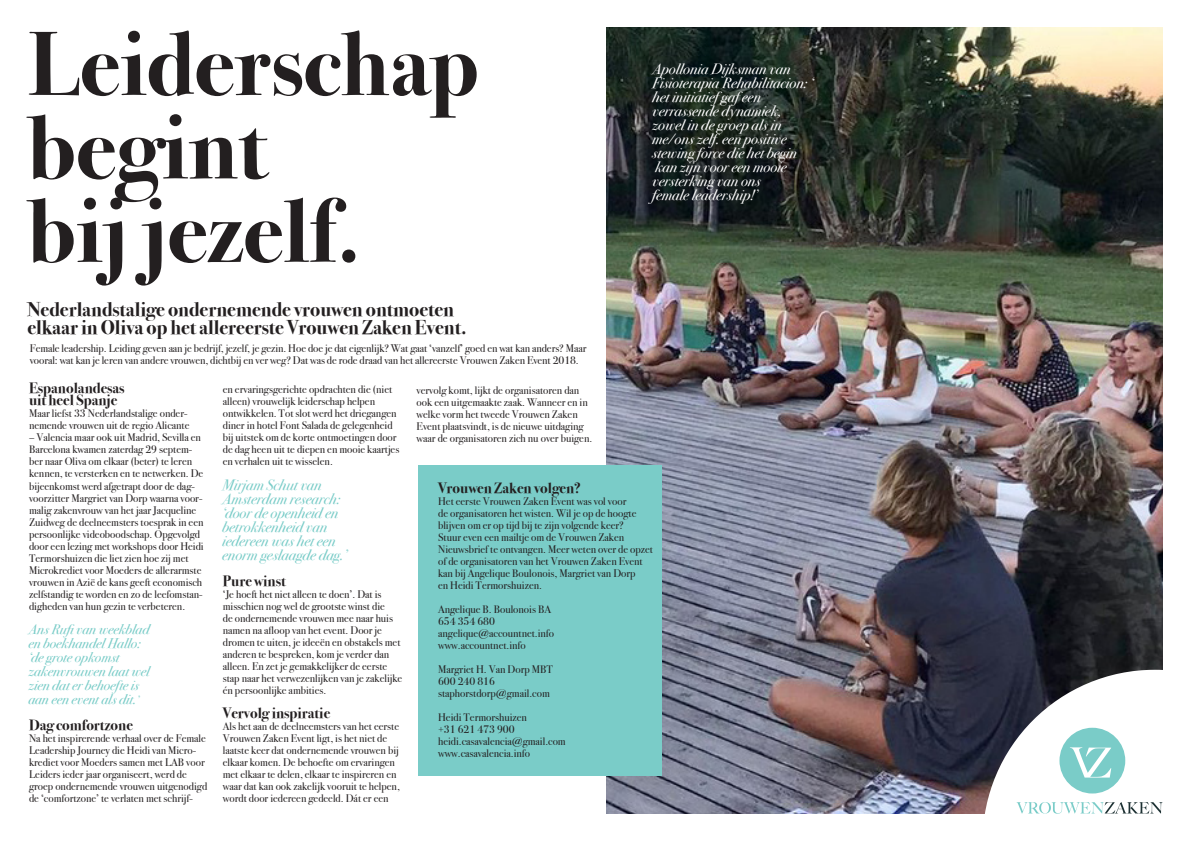
<style>
.page{position:relative;width:1191px;height:842px;background:#fff}
.page>*{position:absolute;margin:0;border:0;box-sizing:border-box;transform-origin:0 0}
.t1{font:700 91.3px "Bodoni Svty Two OSITCTT";color:#231f20}
.t2{font:700 20px "Bodoni Svty Two OSITCTT";color:#231f20}
.t3{font:italic 15px "Bodoni Svty Two ITCTT";color:#fff}
.t4{font:italic 15px "Bodoni Svty Two ITCTT";color:#7accc8}
.t5{font:700 15px "Bodoni Svty Two ITCTT";color:#231f20}
.t6{font:italic 14px "Bodoni Svty Two ITCTT";color:#7accc8}
.t7{font:11px/12px "Bodoni Svty Two ITCTT";color:#231f20}
.s1{font-size:12px}
</style>
<div class="page">
<img style="left:607px;top:28px;width:555px;height:786px">
<svg style="left:982px;top:670px;width:181px;height:144px"></svg>
<div style="left:418px;top:466px;width:243px;height:310px;background:#7accc8"></div>
<p class="t1" style="left:28px;top:11px;width:452px">Leiderschap</p>
<p class="t1" style="left:28px;top:94px;width:240px">begint</p>
<p class="t1" style="left:28px;top:178px;width:334px">bij jezelf.</p>
<p class="t2" style="left:27px;top:298px;width:428px">Nederlandstalige ondernemende vrouwen ontmoeten</p>
<p class="t2" style="left:27px;top:316px;width:441px">elkaar in Oliva op het allereerste Vrouwen Zaken Event.</p>
<p class="t7" style="left:30px;top:341px;width:558px">Female leadership. Leiding geven aan je bedrijf, jezelf, je gezin. Hoe doe je dat eigenlijk? Wat gaat ‘vanzelf’ goed en wat kan anders? Maar vooral: wat kan je leren van andere vrouwen, dichtbij en ver weg? Dat was de rode draad van het allereerste Vrouwen Zaken Event 2018.</p>
<p class="t3" style="left:652px;top:56px;width:140px">Apollonia Dijksman van</p>
<p class="t3" style="left:652px;top:70px;width:162px">Fisioterapia Rehabilitacion: ‘</p>
<p class="t3" style="left:652px;top:84px;width:110px">het initiatief gaf een</p>
<p class="t3" style="left:652px;top:98px;width:131px">verrassende dynamiek,</p>
<p class="t3" style="left:652px;top:112px;width:131px">zowel in de groep als in</p>
<p class="t3" style="left:652px;top:126px;width:136px">me/ons zelf. een positive</p>
<p class="t3" style="left:652px;top:140px;width:146px">stewing force die het begin</p>
<p class="t3" style="left:655px;top:154px;width:133px">kan zijn voor een mooie</p>
<p class="t3" style="left:652px;top:168px;width:110px">versterking van ons</p>
<p class="t3" style="left:652px;top:182px;width:107px">female leadership!’</p>
<p class="t5" style="left:29px;top:376px;width:97px">Espanolandesas</p>
<p class="t5" style="left:29px;top:388px;width:90px">uit heel Spanje</p>
<p class="t7" style="left:29px;top:407px;width:162px">Maar liefst 33 Nederlandstalige onder&shy;nemende vrouwen uit de regio Alicante</p>
<p class="t7" style="left:29px;top:431px;width:176px">– Valencia maar ook uit Madrid, Sevilla en Barcelona kwamen zaterdag 29 septem&shy;ber naar Oliva om elkaar (beter) te leren kennen, te versterken en te netwerken. De bijeenkomst werd afgetrapt door de dag&shy;voorzitter Margriet van Dorp waarna voor&shy;malig zakenvrouw van het jaar Jacqueline Zuidweg de deelneemsters toesprak in een persoonlijke videoboodschap. Opgevolgd door een lezing met workshops door Heidi Termorshuizen die liet zien hoe zij met Microkrediet voor Moeders de allerarmste vrouwen in Azië de kans geeft economisch zelfstandig te worden en zo de leefomstan&shy;digheden van hun gezin te verbeteren.</p>
<p class="t6" style="left:28px;top:617px;width:123px">Ans Rufivan weekblad</p>
<p class="t6" style="left:28px;top:631px;width:114px">en boekhandel Hallo:</p>
<p class="t6" style="left:28px;top:645px;width:93px">‘de grote opkomst</p>
<p class="t6" style="left:28px;top:659px;width:123px">zakenvrouwen laat wel</p>
<p class="t6" style="left:28px;top:673px;width:112px">zien dat er behoefte is</p>
<p class="t6" style="left:28px;top:687px;width:112px">aan een event als dit.<span class="s1">’</span></p>
<p class="t5" style="left:29px;top:712px;width:105px">Dag comfortzone</p>
<p class="t7" style="left:29px;top:731px;width:180px">Na het inspirerende verhaal over de Female Leadership Journey die Heidi van Micro&shy;krediet voor Moeders samen met LAB voor Leiders ieder jaar organiseert, werd de groep ondernemende vrouwen uitgenodigd</p>
<p class="t7" style="left:29px;top:791px;width:165px">de ‘comfortzone’ te verlaten met schrijf-</p>
<p class="t7" style="left:223px;top:383px;width:178px">en ervaringsgerichte opdrachten die (niet alleen) vrouwelijk leiderschap helpen ontwikkelen. Tot slot werd het driegangen diner in hotel Font Salada de gelegenheid bij uitstek om de korte ontmoetingen door de dag heen uit te diepen en mooie kaartjes en verhalen uit te wisselen.</p>
<p class="t4" style="left:222px;top:472px;width:101px">Mirjam Schut van</p>
<p class="t4" style="left:222px;top:486px;width:120px">Amsterdam research:</p>
<p class="t4" style="left:222px;top:500px;width:117px">‘door de openheid en</p>
<p class="t4" style="left:222px;top:514px;width:106px">betrokkenheid van</p>
<p class="t4" style="left:222px;top:528px;width:115px">iedereen was het een</p>
<p class="t4" style="left:222px;top:542px;width:126px">enorm geslaagde dag.’</p>
<p class="t5" style="left:223px;top:568px;width:64px">Pure winst</p>
<p class="t7" style="left:223px;top:587px;width:181px">‘Je hoeft het niet alleen te doen’. Dat is misschien nog wel de grootste winst die<br>de ondernemende vrouwen mee naar huis namen na afloop van het event. Door je dromen te uiten, je ideeën en obstakels met anderen te bespreken, kom je verder dan alleen. En zet je gemakkelijker de eerste stap naar het verwezenlijken van je zakelijke én persoonlijke ambities.</p>
<p class="t5" style="left:223px;top:700px;width:109px">Vervolg inspiratie</p>
<p class="t7" style="left:223px;top:719px;width:178px">Als het aan de deelneemsters van het eerste Vrouwen Zaken Event ligt, is het niet de laatste keer dat ondernemende vrouwen bij elkaar komen. De behoefte om ervaringen met elkaar te delen, elkaar te inspireren en waar dat kan ook zakelijk vooruit te helpen, wordt door iedereen gedeeld. Dát er een</p>
<p class="t7" style="left:416px;top:383px;width:164px">vervolg komt, lijkt de organisatoren dan</p>
<p class="t7" style="left:416px;top:395px;width:177px">ook een uitgemaakte zaak. Wanneer en in welke vorm het tweede Vrouwen Zaken Event plaatsvindt, is de nieuwe uitdaging waar de organisatoren zich nu over buigen.</p>
<p class="t5" style="left:438px;top:475px;width:144px">Vrouwen Zaken volgen?</p>
<p class="t7" style="left:438px;top:494px;width:190px">Het eerste Vrouwen Zaken Event was vol voor</p>
<p class="t7" style="left:438px;top:506px;width:200px">de organisatoren het wisten. Wil je op de hoogte</p>
<p class="t7" style="left:438px;top:518px;width:187px">blijven om er op tijd bij te zijn volgende keer?</p>
<p class="t7" style="left:438px;top:530px;width:188px">Stuur even een mailtje om de Vrouwen Zaken</p>
<p class="t7" style="left:438px;top:542px;width:216px">Nieuwsbrief te ontvangen. Meer weten over de opzet</p>
<p class="t7" style="left:438px;top:554px;width:206px">of de organisatoren van het Vrouwen Zaken Event kan bij Angelique Boulonois, Margriet van Dorp</p>
<p class="t7" style="left:438px;top:578px;width:105px">en Heidi Termorshuizen.</p>
<p class="t7" style="left:438px;top:602px;width:114px">Angelique B. Boulonois BA</p>
<p class="t7" style="left:438px;top:614px;width:58px">654 354 680</p>
<p class="t7" style="left:438px;top:626px;width:118px">angelique@accountnet.info</p>
<p class="t7" style="left:438px;top:638px;width:89px">www.accountnet.info</p>
<p class="t7" style="left:438px;top:662px;width:116px">Margriet H. Van Dorp MBT</p>
<p class="t7" style="left:438px;top:674px;width:58px">600 240 816</p>
<p class="t7" style="left:438px;top:686px;width:113px">staphorstdorp@gmail.com</p>
<p class="t7" style="left:438px;top:710px;width:90px">Heidi Termorshuizen</p>
<p class="t7" style="left:438px;top:722px;width:78px">+31 621 473 900</p>
<p class="t7" style="left:438px;top:734px;width:129px">heidi.casavalencia@gmail.com</p>
<p class="t7" style="left:438px;top:746px;width:93px">www.casavalencia.info</p>
</div>
